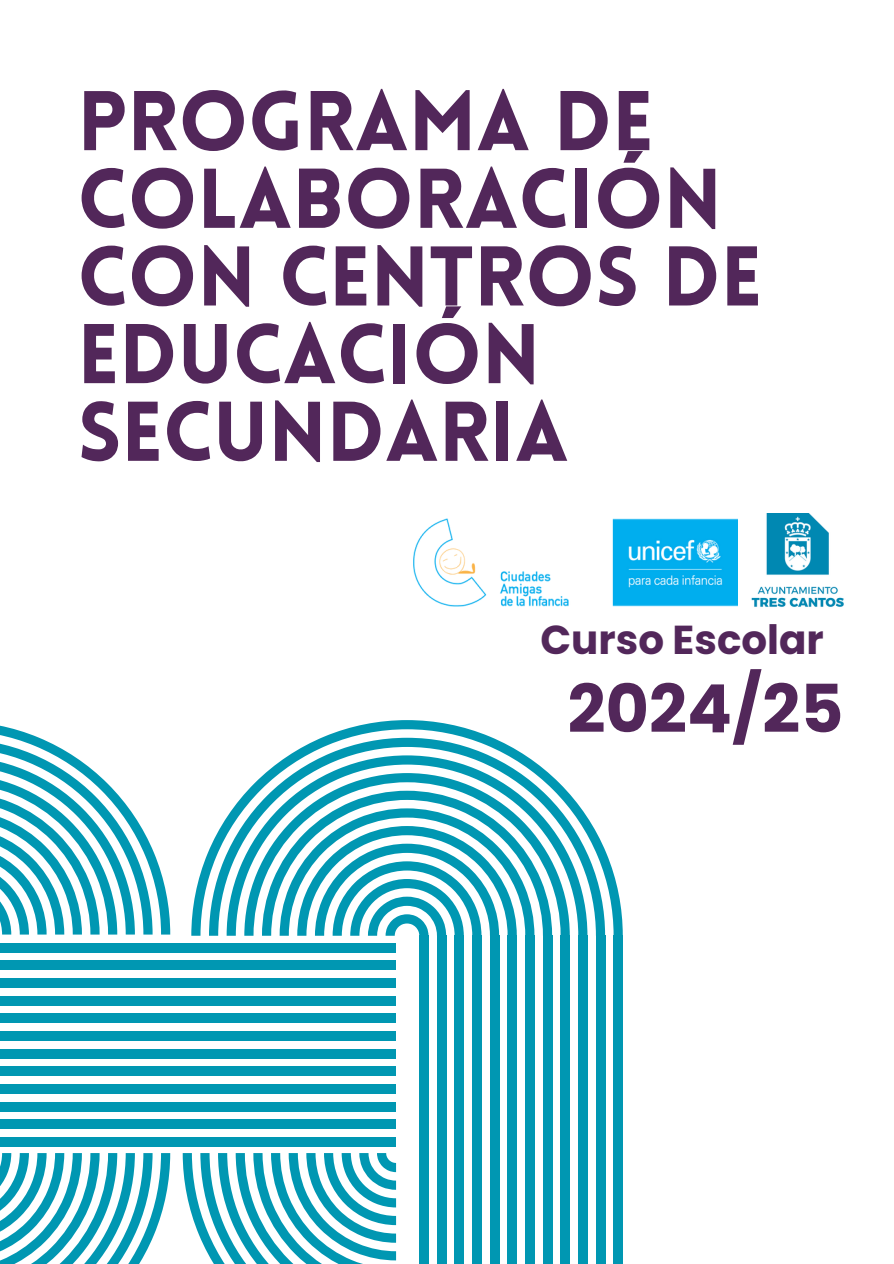
<style>
.page{position:relative;width:894px;height:1264px;background:#fff}
.page>*{position:absolute;margin:0;border:0;box-sizing:border-box;transform-origin:0 0}
.t1{font:900 82.65px/77.7px "Lovelo";color:#52275a}
.t2{font:700 66.6px "Poppins";color:#52275a}
.t3{font:700 40.35px "Poppins";color:#52275a}
</style>
<div class="page">
<svg style="left:191px;top:720px;width:431px;height:215px"></svg>
<svg style="left:209px;top:737px;width:396px;height:198px"></svg>
<svg style="left:226px;top:755px;width:361px;height:180px"></svg>
<svg style="left:262px;top:790px;width:290px;height:145px"></svg>
<div style="left:419px;top:935px;width:9px;height:328px;background:#0097b2"></div>
<div style="left:613px;top:935px;width:9px;height:328px;background:#0097b2"></div>
<div style="left:437px;top:935px;width:9px;height:328px;background:#0097b2"></div>
<div style="left:472px;top:935px;width:9px;height:328px;background:#0097b2"></div>
<div style="left:454px;top:935px;width:9px;height:328px;background:#0097b2"></div>
<div style="left:490px;top:935px;width:9px;height:328px;background:#0097b2"></div>
<div style="left:507px;top:935px;width:9px;height:328px;background:#0097b2"></div>
<div style="left:525px;top:935px;width:9px;height:328px;background:#0097b2"></div>
<div style="left:542px;top:935px;width:10px;height:328px;background:#0097b2"></div>
<div style="left:560px;top:935px;width:9px;height:328px;background:#0097b2"></div>
<div style="left:578px;top:935px;width:9px;height:328px;background:#0097b2"></div>
<div style="left:595px;top:935px;width:10px;height:328px;background:#0097b2"></div>
<svg style="left:183px;top:1153px;width:213px;height:110px"></svg>
<svg style="left:0;top:1153px;width:170px;height:110px"></svg>
<div style="left:0;top:943px;width:396px;height:9px;background:#0097b2"></div>
<div style="left:0;top:1137px;width:396px;height:9px;background:#0097b2"></div>
<div style="left:0;top:960px;width:396px;height:9px;background:#0097b2"></div>
<div style="left:0;top:996px;width:396px;height:9px;background:#0097b2"></div>
<div style="left:0;top:978px;width:396px;height:9px;background:#0097b2"></div>
<div style="left:0;top:1013px;width:396px;height:9px;background:#0097b2"></div>
<div style="left:0;top:1031px;width:396px;height:9px;background:#0097b2"></div>
<div style="left:0;top:1049px;width:396px;height:9px;background:#0097b2"></div>
<div style="left:0;top:1066px;width:396px;height:9px;background:#0097b2"></div>
<div style="left:0;top:1084px;width:396px;height:9px;background:#0097b2"></div>
<div style="left:0;top:1101px;width:396px;height:10px;background:#0097b2"></div>
<div style="left:0;top:1119px;width:396px;height:9px;background:#0097b2"></div>
<svg style="left:0;top:725px;width:170px;height:209px"></svg>
<img style="left:413px;top:518px;width:325px;height:88px">
<img style="left:751px;top:514px;width:93px;height:93px">
<p class="t1" style="left:78px;top:91px;width:686px">PROGRAMA DE<br>COLABORACIÓN<br>CON CENTROS DE<br>EDUCACIÓN</p>
<p class="t1" style="left:78px;top:401px;width:492px">SECUNDARIA</p>
<h2 class="t3" style="left:540px;top:611px;width:285px">Curso Escolar</h2>
<p class="t2" style="left:567px;top:662px;width:277px">2024/25</p>
</div>
